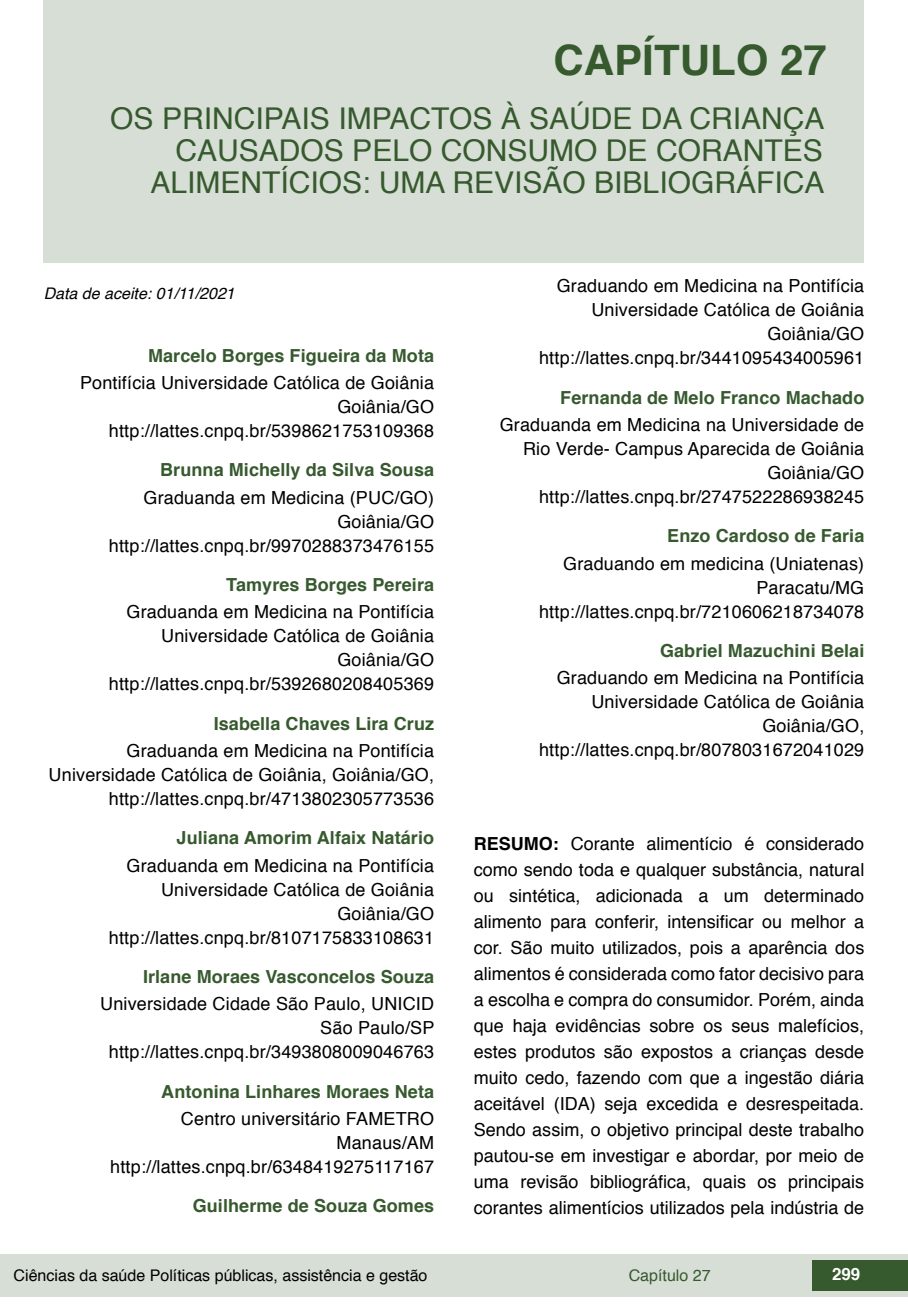
<style>
.page{position:relative;width:908px;height:1304px;background:#fff}
.page>*{position:absolute;margin:0;border:0;box-sizing:border-box;transform-origin:0 0}
.capítulos{font:700 42px "Helvetica";color:#36592e}
.nome_artigos{font:30px/32px "Helvetica";color:#36592e;text-align:right}
.info_autores{font:18px/24px "Helvetica";letter-spacing:.01em;color:#000;text-align:right}
.Resumos_e_PC_TXT{font:18px/26px "Helvetica";color:#000;text-align:justify}
.nome_autores{font:700 18px "Helvetica";letter-spacing:.005em;color:#36592e}
.t1{font:700 16.8px "Helvetica";color:#fff}
.t2{font:16px "Helvetica";color:#000}
.t3{font:italic 16px "Helvetica";color:#000}
.t4{font:16px "Helvetica";color:#36592e}
.s1{font-weight:700}
</style>
<div class="page">
<div style="left:0;top:1254px;width:906px;height:43px;background:#d7ded5"></div>
<div style="left:812px;top:1261px;width:95px;height:30px;background:#36592e"></div>
<div style="left:44px;top:0;width:819px;height:263px;background:#d7ded5"></div>
<p class="capítulos" style="left:553px;top:26px;width:275px">CAPÍTULO 27</p>
<p class="nome_artigos" style="left:110px;top:104px;width:715px">OS PRINCIPAIS IMPACTOS À SAÚDE DA CRIANÇA<br>CAUSADOS PELO CONSUMO DE CORANTES<br>ALIMENTÍCIOS: UMA REVISÃO BIBLIOGRÁFICA</p>
<p class="t3" style="left:44px;top:280px;width:192px">Data de aceite: 01/11/2021</p>
<p class="nome_autores" style="left:148px;top:341px;width:287px">Marcelo Borges Figueira da Mota</p>
<p class="info_autores" style="left:80px;top:371px;width:355px">Pontifícia Universidade Católica de Goiânia</p>
<p class="info_autores" style="left:337px;top:395px;width:98px">Goiânia/GO</p>
<p class="info_autores" style="left:109px;top:419px;width:326px">http://lattes.cnpq.br/5398621753109368</p>
<p class="nome_autores" style="left:160px;top:456px;width:275px">Brunna Michelly da Silva Sousa</p>
<p class="info_autores" style="left:143px;top:486px;width:292px">Graduanda em Medicina (PUC/GO)</p>
<p class="info_autores" style="left:337px;top:510px;width:98px">Goiânia/GO</p>
<p class="info_autores" style="left:109px;top:534px;width:326px">http://lattes.cnpq.br/9970288373476155</p>
<p class="nome_autores" style="left:226px;top:570px;width:209px">Tamyres Borges Pereira</p>
<p class="info_autores" style="left:126px;top:601px;width:309px">Graduanda em Medicina na Pontifícia<br>Universidade Católica de Goiânia</p>
<p class="info_autores" style="left:337px;top:649px;width:98px">Goiânia/GO</p>
<p class="info_autores" style="left:109px;top:673px;width:326px">http://lattes.cnpq.br/5392680208405369</p>
<p class="nome_autores" style="left:213px;top:709px;width:222px">Isabella Chaves Lira Cruz</p>
<p class="info_autores" style="left:49px;top:739px;width:387px">Graduanda em Medicina na Pontifícia<br>Universidade Católica de Goiânia, Goiânia/GO,</p>
<p class="info_autores" style="left:109px;top:787px;width:326px">http://lattes.cnpq.br/4713802305773536</p>
<p class="nome_autores" style="left:176px;top:823px;width:259px">Juliana Amorim Alfaix Natário</p>
<p class="info_autores" style="left:126px;top:854px;width:309px">Graduanda em Medicina na Pontifícia<br>Universidade Católica de Goiânia</p>
<p class="info_autores" style="left:337px;top:902px;width:98px">Goiânia/GO</p>
<p class="info_autores" style="left:109px;top:926px;width:326px">http://lattes.cnpq.br/8107175833108631</p>
<p class="nome_autores" style="left:143px;top:962px;width:292px">Irlane Moraes Vasconcelos Souza</p>
<p class="info_autores" style="left:100px;top:993px;width:335px">Universidade Cidade São Paulo, UNICID</p>
<p class="info_autores" style="left:320px;top:1017px;width:116px">São Paulo/SP</p>
<p class="info_autores" style="left:109px;top:1041px;width:326px">http://lattes.cnpq.br/3493808009046763</p>
<p class="nome_autores" style="left:161px;top:1077px;width:274px">Antonina Linhares Moraes Neta</p>
<p class="info_autores" style="left:181px;top:1107px;width:254px">Centro universitário FAMETRO</p>
<p class="info_autores" style="left:336px;top:1131px;width:99px">Manaus/AM</p>
<p class="info_autores" style="left:110px;top:1155px;width:325px">http://lattes.cnpq.br/6348419275117167</p>
<p class="nome_autores" style="left:193px;top:1191px;width:243px">Guilherme de Souza Gomes</p>
<p class="info_autores" style="left:556px;top:274px;width:309px">Graduando em Medicina na Pontifícia<br>Universidade Católica de Goiânia</p>
<p class="info_autores" style="left:767px;top:322px;width:98px">Goiânia/GO</p>
<p class="info_autores" style="left:539px;top:346px;width:326px">http://lattes.cnpq.br/3441095434005961</p>
<p class="nome_autores" style="left:560px;top:383px;width:305px">Fernanda de Melo Franco Machado</p>
<p class="info_autores" style="left:499px;top:413px;width:366px">Graduanda em Medicina na Universidade de<br>Rio Verde- Campus Aparecida de Goiânia</p>
<p class="info_autores" style="left:767px;top:461px;width:98px">Goiânia/GO</p>
<p class="info_autores" style="left:539px;top:485px;width:326px">http://lattes.cnpq.br/2747522286938245</p>
<p class="nome_autores" style="left:667px;top:521px;width:198px">Enzo Cardoso de Faria</p>
<p class="info_autores" style="left:563px;top:552px;width:302px">Graduando em medicina (Uniatenas)</p>
<p class="info_autores" style="left:756px;top:576px;width:109px">Paracatu/MG</p>
<p class="info_autores" style="left:539px;top:600px;width:326px">http://lattes.cnpq.br/7210606218734078</p>
<p class="nome_autores" style="left:659px;top:636px;width:206px">Gabriel Mazuchini Belai</p>
<p class="info_autores" style="left:556px;top:666px;width:309px">Graduando em Medicina na Pontifícia<br>Universidade Católica de Goiânia</p>
<p class="info_autores" style="left:762px;top:714px;width:103px">Goiânia/GO,</p>
<p class="info_autores" style="left:539px;top:738px;width:326px">http://lattes.cnpq.br/8078031672041029</p>
<p class="Resumos_e_PC_TXT" style="left:473px;top:831px;width:392px"><span class="s1">RESUMO:</span> Corante alimentício é considerado como sendo toda e qualquer substância, natural ou sintética, adicionada a um determinado alimento para conferir, intensificar ou melhor a cor. São muito utilizados, pois a aparência dos alimentos é considerada como fator decisivo para a escolha e compra do consumidor. Porém, ainda que haja evidências sobre os seus malefícios, estes produtos são expostos a crianças desde muito cedo, fazendo com que a ingestão diária aceitável (IDA) seja excedida e desrespeitada.<br>Sendo assim, o objetivo principal deste trabalho pautou-se em investigar e abordar, por meio de uma revisão bibliográfica, quais os principais corantes alimentícios utilizados pela indústria de</p>
<p class="t2" style="left:14px;top:1263px;width:415px">Ciências da saúde Políticas públicas, assistência e gestão</p>
<p class="t4" style="left:628px;top:1263px;width:83px">Capítulo 27</p>
<p class="t1" style="left:831px;top:1261px;width:30px">299</p>
</div>
